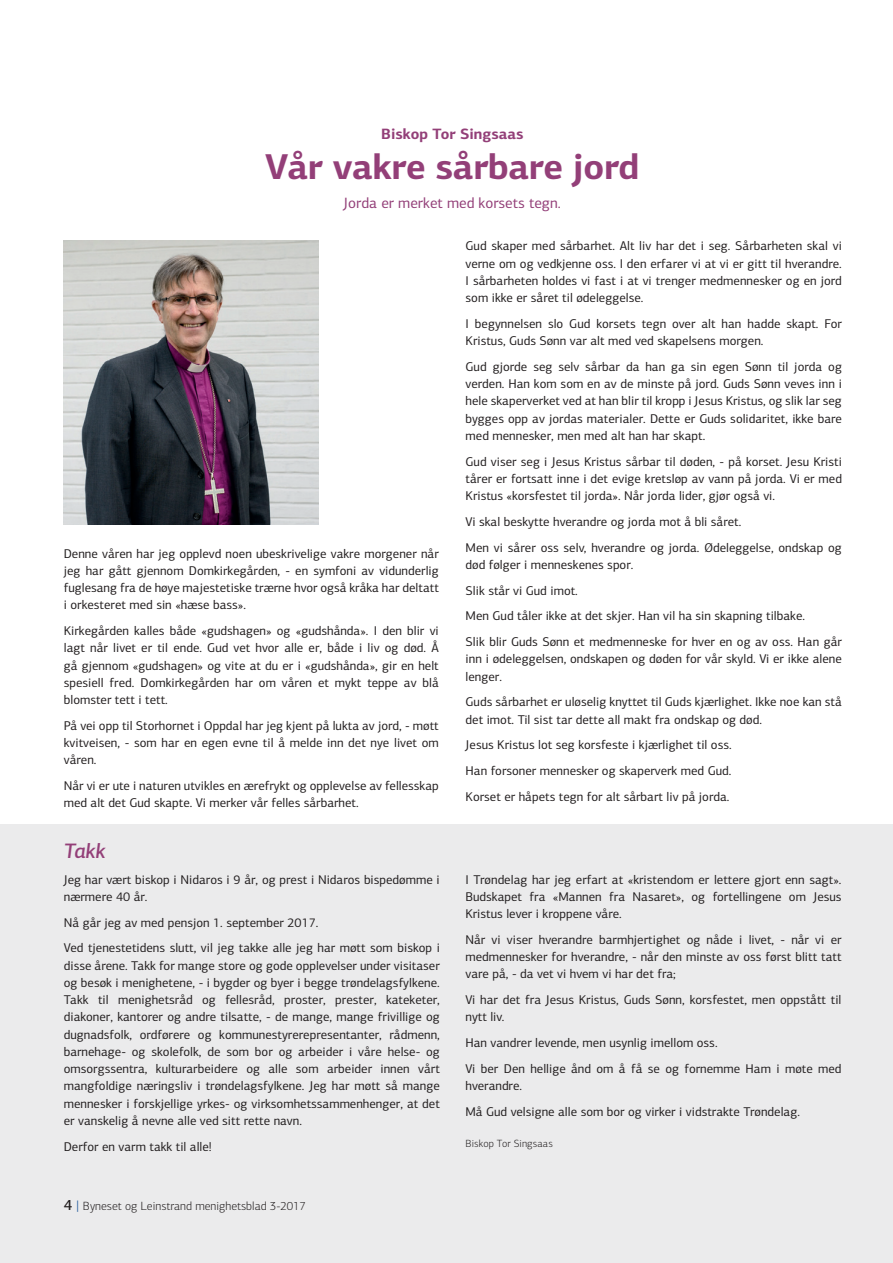
<style>
.page{position:relative;width:893px;height:1263px;background:#fff}
.page>*{position:absolute;margin:0;border:0;box-sizing:border-box;transform-origin:0 0}
.t1{font:700 36px "PF Centro Sans Pro";letter-spacing:-.01em;color:#933f78}
.t2{font:italic 500 21px "PF Centro Sans Pro";color:#933f78}
.t3{font:15px "PF Centro Sans Pro";color:#933f78}
.t4{font:700 15px "PF Centro Sans Pro";color:#933f78}
.t5{font:12.75px/17.2px "PF Centro Sans Pro";color:#231f20}
.t6{font:300 12px "PF Centro Sans Pro";color:#231f20}
.t7{font:300 10.5px "PF Centro Sans Pro";letter-spacing:.01em;color:#231f20}
.s1{font-weight:500;font-size:15px}
.s2{font-weight:400;font-size:13.5px;color:#265d9e}
</style>
<div class="page">
<div style="left:0;top:825px;width:893px;height:438px;background:#ebebec"></div>
<img style="left:64px;top:241px;width:255px;height:284px">
<p class="t4" style="left:381px;top:124px;width:144px">Biskop Tor Singsaas</p>
<h1 class="t1" style="left:265px;top:143px;width:376px">Vår vakre sårbare jord</h1>
<p class="t3" style="left:344px;top:194px;width:219px">Jorda er merket med korsets tegn.</p>
<p class="t5" style="left:64px;top:545px;width:377px;text-align:justify">Denne våren har jeg opplevd noen ubeskrivelige vakre morgener når jeg har gått gjennom Domkirkegården, - en symfoni av vidunderlig fuglesang fra de høye majestetiske trærne hvor også kråka har deltatt i orkesteret med sin «hæse bass».</p>
<p class="t5" style="left:64px;top:622px;width:377px;text-align:justify">Kirkegården kalles både «gudshagen» og «gudshånda». I den blir vi lagt når livet er til ende. Gud vet hvor alle er, både i liv og død. Å gå gjennom «gudshagen» og vite at du er i «gudshånda», gir en helt spesiell fred. Domkirkegården har om våren et mykt teppe av blå blomster tett i tett.</p>
<p class="t5" style="left:64px;top:717px;width:376px;text-align:justify">På vei opp til Storhornet i Oppdal har jeg kjent på lukta av jord, - møtt kvitveisen, - som har en egen evne til å melde inn det nye livet om våren.</p>
<p class="t5" style="left:64px;top:777px;width:377px">Når vi er ute i naturen utvikles en ærefrykt og opplevelse av fellesskap med alt det Gud skapte. Vi merker vår felles sårbarhet.</p>
<h2 class="t2" style="left:64px;top:838px;width:43px">Takk</h2>
<p class="t5" style="left:64px;top:870px;width:378px">Jeg har vært biskop i Nidaros i 9 år, og prest i Nidaros bispedømme i nærmere 40 år.</p>
<p class="t5" style="left:64px;top:909px;width:378px;line-height:25.8px">Nå går jeg av med pensjon 1. september 2017.<br>Ved tjenestetidens slutt, vil jeg takke alle jeg har møtt som biskop i</p>
<p class="t5" style="left:64px;top:956px;width:378px;text-align:justify">disse årene. Takk for mange store og gode opplevelser under visitaser og besøk i menighetene, - i bygder og byer i begge trøndelagsfylkene.<br>Takk til menighetsråd og fellesråd, proster, prester, kateketer, diakoner, kantorer og andre tilsatte, - de mange, mange frivillige og dugnadsfolk, ordførere og kommunestyrerepresentanter, rådmenn, barnehage- og skolefolk, de som bor og arbeider i våre helse- og omsorgssentra, kulturarbeidere og alle som arbeider innen vårt mangfoldige næringsliv i trøndelagsfylkene. Jeg har møtt så mange mennesker i forskjellige yrkes- og virksomhetssammenhenger, at det er vanskelig å nevne alle ved sitt rette navn.</p>
<p class="t5" style="left:64px;top:1137px;width:150px">Derfor en varm takk til alle!</p>
<p class="t6" style="left:64px;top:1199px;width:244px"><span class="s1">4</span> <span class="s2">|</span> Byneset og Leinstrand menighetsblad 3-2017</p>
<p class="t5" style="left:466px;top:237px;width:378px;text-align:justify">Gud skaper med sårbarhet. Alt liv har det i seg. Sårbarheten skal vi verne om og vedkjenne oss. I den erfarer vi at vi er gitt til hverandre.<br>I sårbarheten holdes vi fast i at vi trenger medmennesker og en jord som ikke er såret til ødeleggelse.</p>
<p class="t5" style="left:466px;top:315px;width:378px">I begynnelsen slo Gud korsets tegn over alt han hadde skapt. For<br>Kristus, Guds Sønn var alt med ved skapelsens morgen.</p>
<p class="t5" style="left:466px;top:358px;width:378px;text-align:justify">Gud gjorde seg selv sårbar da han ga sin egen Sønn til jorda og verden. Han kom som en av de minste på jord. Guds Sønn veves inn i hele skaperverket ved at han blir til kropp i Jesus Kristus, og slik lar seg bygges opp av jordas materialer. Dette er Guds solidaritet, ikke bare med mennesker, men med alt han har skapt.</p>
<p class="t5" style="left:466px;top:453px;width:378px;text-align:justify">Gud viser seg i Jesus Kristus sårbar til døden, - på korset. Jesu Kristi tårer er fortsatt inne i det evige kretsløp av vann på jorda. Vi er med Kristus «korsfestet til jorda». Når jorda lider, gjør også vi.</p>
<p class="t5" style="left:466px;top:509px;width:378px;line-height:25.8px">Vi skal beskytte hverandre og jorda mot å bli såret.<br>Men vi sårer oss selv, hverandre og jorda. Ødeleggelse, ondskap og</p>
<p class="t5" style="left:466px;top:552px;width:378px;line-height:25.8px">død følger i menneskenes spor.<br>Slik står vi Gud imot.<br>Men Gud tåler ikke at det skjer. Han vil ha sin skapning tilbake.<br>Slik blir Guds Sønn et medmenneske for hver en og av oss. Han går</p>
<p class="t5" style="left:466px;top:650px;width:378px">inn i ødeleggelsen, ondskapen og døden for vår skyld. Vi er ikke alene lenger.</p>
<p class="t5" style="left:466px;top:693px;width:378px">Guds sårbarhet er uløselig knyttet til Guds kjærlighet. Ikke noe kan stå det imot. Til sist tar dette all makt fra ondskap og død.</p>
<p class="t5" style="left:466px;top:732px;width:268px;line-height:25.8px;text-align:justify">Jesus Kristus lot seg korsfeste i kjærlighet til oss.<br>Han forsoner mennesker og skaperverk med Gud.<br>Korset er håpets tegn for alt sårbart liv på jorda.</p>
<p class="t5" style="left:465px;top:870px;width:378px;text-align:justify">I Trøndelag har jeg erfart at «kristendom er lettere gjort enn sagt».<br>Budskapet fra «Mannen fra Nasaret», og fortellingene om Jesus Kristus lever i kroppene våre.</p>
<p class="t5" style="left:465px;top:931px;width:378px;text-align:justify">Når vi viser hverandre barmhjertighet og nåde i livet, - når vi er medmennesker for hverandre, - når den minste av oss først blitt tatt vare på, - da vet vi hvem vi har det fra;</p>
<p class="t5" style="left:465px;top:991px;width:378px">Vi har det fra Jesus Kristus, Guds Sønn, korsfestet, men oppstått til nytt liv.</p>
<p class="t5" style="left:465px;top:1030px;width:378px;line-height:25.8px">Han vandrer levende, men usynlig imellom oss.<br>Vi ber Den hellige ånd om å få se og fornemme Ham i møte med</p>
<p class="t5" style="left:465px;top:1073px;width:336px;line-height:25.8px">hverandre.<br>Må Gud velsigne alle som bor og virker i vidstrakte Trøndelag.</p>
<p class="t7" style="left:465px;top:1137px;width:89px">Biskop Tor Singsaas</p>
</div>
